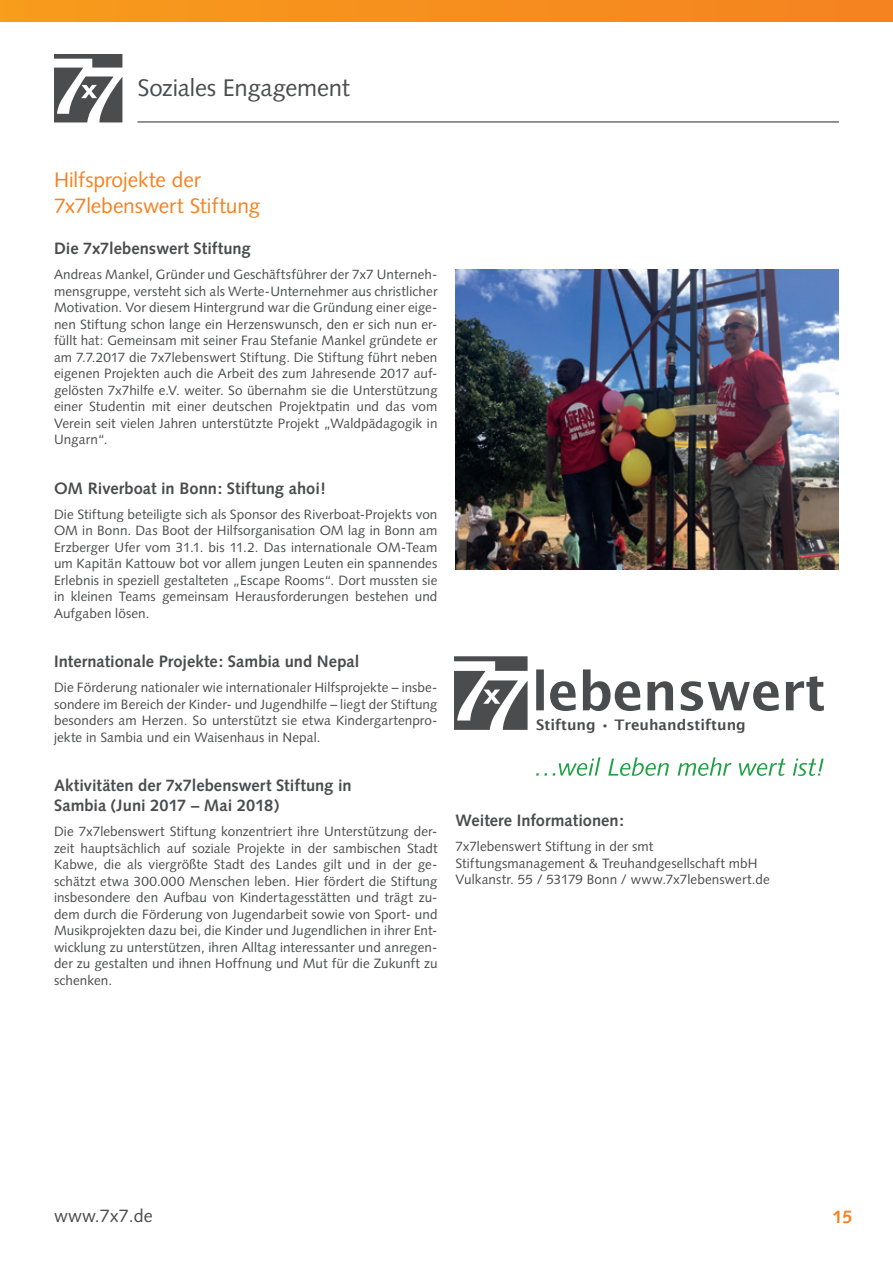
<style>
.page{position:relative;width:893px;height:1263px;background:#fff}
.page>*{position:absolute;margin:0;border:0;box-sizing:border-box;transform-origin:0 0}
.t1{font:24px "Syntax";letter-spacing:-.01em;color:#4b4c4d}
.t2{font:21px/25.2px "Syntax";letter-spacing:-.01em;color:#f58220}
.t3{font:18px "Syntax";color:#4b4c4d}
.t4{font:700 18px "Syntax";color:#f58220}
.t5{font:700 16.5px/19.8px "Syntax";color:#4b4c4d}
.t6{font:600 14.55px "Lucida Sans";color:#4b4c4d}
.t7{font:13.5px/16.5px "Syntax";letter-spacing:.005em;color:#4b4c4d;text-align:justify}
</style>
<div class="page">
<div style="left:0;top:0;width:893px;height:21px;background:#f68f1e"></div>
<hr style="left:137px;top:121px;width:702px;height:2px;background:#4b4c4d">
<svg style="left:54px;top:54px;width:68px;height:68px"></svg>
<img style="left:455px;top:269px;width:384px;height:301px">
<svg style="left:454px;top:656px;width:74px;height:74px"></svg>
<svg style="left:536px;top:669px;width:288px;height:42px"></svg>
<svg style="left:536px;top:757px;width:288px;height:19px"></svg>
<h1 class="t1" style="left:137px;top:74px;width:214px">Soziales Engagement</h1>
<h2 class="t2" style="left:54px;top:168px;width:208px">Hilfsprojekte der<br>7x7lebenswert Stiftung</h2>
<p class="t5" style="left:54px;top:239px;width:198px">Die 7x7lebenswert Stiftung</p>
<p class="t7" style="left:54px;top:266px;width:385px">Andreas Mankel, Gründer und Geschäftsführer der 7x7 Unterneh&shy;mensgruppe, versteht sich als Werte-Unternehmer aus christlicher Motivation. Vor diesem Hintergrund war die Gründung einer eige&shy;nen Stiftung schon lange ein Herzenswunsch, den er sich nun er&shy;füllt hat: Gemeinsam mit seiner Frau Stefanie Mankel gründete er am 7.7.2017 die 7x7lebenswert Stiftung. Die Stiftung führt neben eigenen Projekten auch die Arbeit des zum Jahresende 2017 auf&shy;gelösten 7x7hilfe e.V. weiter. So übernahm sie die Unterstützung einer Studentin mit einer deutschen Projektpatin und das vom Verein seit vielen Jahren unterstützte Projekt „Waldpädagogik in Ungarn“.</p>
<p class="t5" style="left:54px;top:478px;width:274px">OM Riverboat in Bonn: Stiftung ahoi!</p>
<p class="t7" style="left:54px;top:506px;width:385px">Die Stiftung beteiligte sich als Sponsor des Riverboat-Projekts von OM in Bonn. Das Boot der Hilfsorganisation OM lag in Bonn am Erzberger Ufer vom 31.1. bis 11.2. Das internationale OM-Team um Kapitän Kattouw bot vor allem jungen Leuten ein spannendes Erlebnis in speziell gestalteten „Escape Rooms“. Dort mussten sie in kleinen Teams gemeinsam Herausforderungen bestehen und Aufgaben lösen.</p>
<p class="t5" style="left:54px;top:652px;width:307px">Internationale Projekte: Sambia und Nepal</p>
<p class="t7" style="left:54px;top:679px;width:385px">Die Förderung nationaler wie internationaler Hilfsprojekte – insbe&shy;sondere im Bereich der Kinder- und Jugendhilfe – liegt der Stiftung besonders am Herzen. So unterstützt sie etwa Kindergartenpro&shy;jekte in Sambia und ein Waisenhaus in Nepal.</p>
<p class="t5" style="left:54px;top:776px;width:299px">Aktivitäten der 7x7lebenswert Stiftung in<br>Sambia (Juni 2017 – Mai 2018)</p>
<p class="t7" style="left:54px;top:823px;width:385px">Die 7x7lebenswert Stiftung konzentriert ihre Unterstützung der&shy;zeit hauptsächlich auf soziale Projekte in der sambischen Stadt Kabwe, die als viergrößte Stadt des Landes gilt und in der ge&shy;schätzt etwa 300.000 Menschen leben. Hier fördert die Stiftung insbesondere den Aufbau von Kindertagesstätten und trägt zu&shy;dem durch die Förderung von Jugendarbeit sowie von Sport- und Musikprojekten dazu bei, die Kinder und Jugendlichen in ihrer Ent&shy;wicklung zu unterstützen, ihren Alltag interessanter und anregen&shy;der zu gestalten und ihnen Hoffnung und Mut für die Zukunft zu schenken.</p>
<p class="t6" style="left:536px;top:716px;width:211px">Stiftung • Treuhandstiftung</p>
<p class="t5" style="left:455px;top:811px;width:170px">Weitere Informationen:</p>
<p class="t7" style="left:455px;top:838px;width:316px;text-align:left">7x7lebenswert Stiftung in der smt<br>Stiftungsmanagement &amp; Treuhandgesellschaft mbH<br>Vulkanstr. 55 / 53179 Bonn / www.7x7lebenswert.de</p>
<h3 class="t3" style="left:54px;top:1205px;width:100px">www.7x7.de</h3>
<h3 class="t4" style="left:833px;top:1206px;width:22px">15</h3>
</div>
